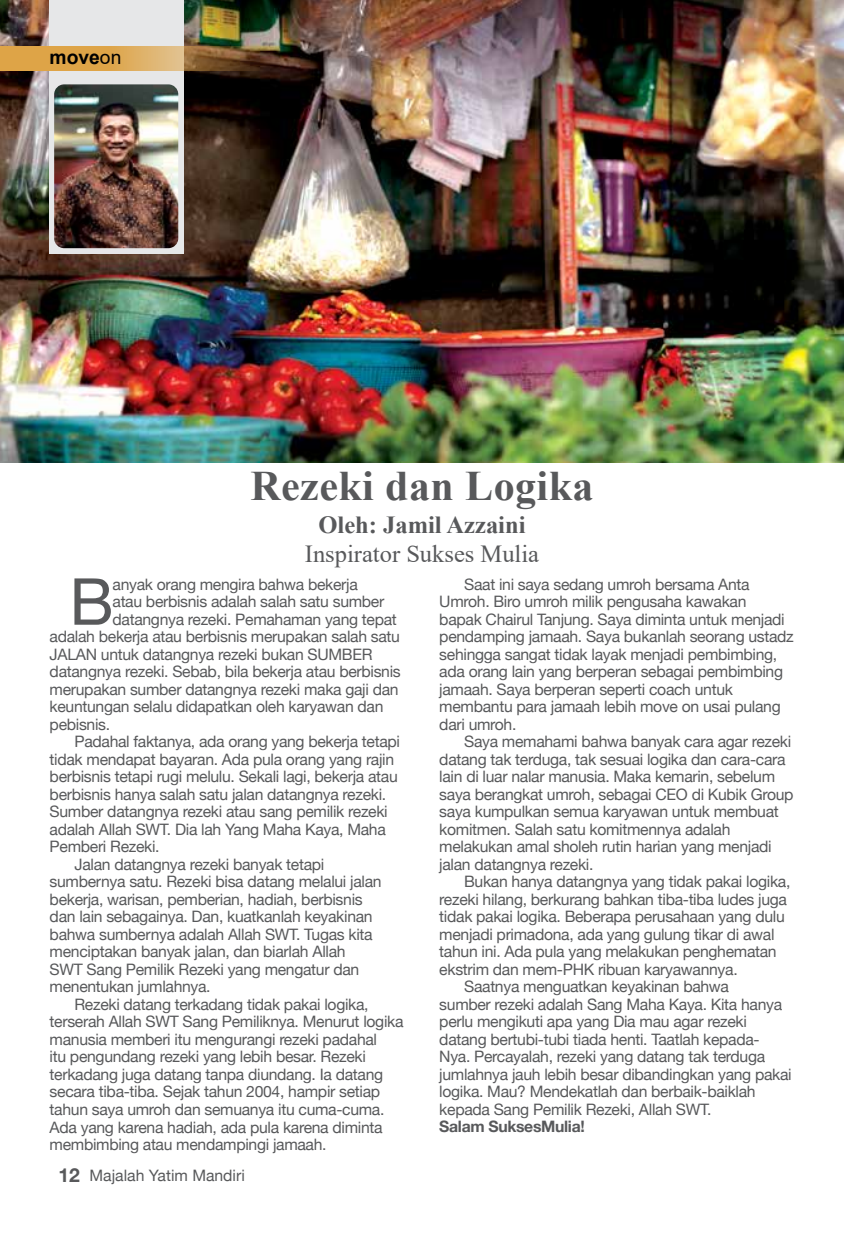
<style>
.page{position:relative;width:844px;height:1241px;background:#fff}
.page>*{position:absolute;margin:0;border:0;box-sizing:border-box;transform-origin:0 0}
.t1{font:64.75px "Helvetica Neue";color:#58595b}
.t2{font:700 42px "Times New Roman";letter-spacing:.01em;color:#58595b}
.t3{font:24.5px "Times New Roman";color:#58595b}
.t4{font:700 24.5px "Times New Roman";color:#58595b}
.t5{font:700 19.25px "Arial";color:#000}
.t6{font:15.75px/17.5px "Helvetica Neue";letter-spacing:-.02em;color:#58595b}
.t7{font:15.75px "Helvetica Neue";color:#58595b}
.t8{font:700 15.75px "Helvetica Neue";letter-spacing:-.02em;color:#58595b}
.s1{font-weight:400}
.s2{font-weight:700;font-size:19.25px}
</style>
<div class="page">
<img style="left:0;top:0;width:843px;height:463px">
<div style="left:49px;top:0;width:134px;height:253px;background:#e6e7e8"></div>
<img style="left:54px;top:84px;width:124px;height:164px">
<svg style="left:0;top:46px;width:265px;height:25px;background:#bf8f4a"></svg>
<p class="t5" style="left:50px;top:43px;width:73px">move<span class="s1">on</span></p>
<h2 class="t2" style="left:250px;top:455px;width:344px">Rezeki dan Logika</h2>
<h3 class="t4" style="left:318px;top:507px;width:208px">Oleh: Jamil Azzaini</h3>
<h3 class="t3" style="left:305px;top:537px;width:236px">Inspirator Sukses Mulia</h3>
<h1 class="t1" style="left:69px;top:563px;width:46px">B</h1>
<p class="t6" style="left:112px;top:575px;width:247px">anyak orang mengira bahwa bekerja</p>
<p class="t6" style="left:112px;top:592px;width:273px">atau berbisnis adalah salah satu sumber</p>
<p class="t6" style="left:112px;top:610px;width:286px">datangnya rezeki. Pemahaman yang tepat</p>
<p class="t6" style="left:50px;top:627px;width:352px">adalah bekerja atau berbisnis merupakan salah satu</p>
<p class="t6" style="left:50px;top:645px;width:324px">JALAN untuk datangnya rezeki bukan SUMBER</p>
<p class="t6" style="left:50px;top:662px;width:352px">datangnya rezeki. Sebab, bila bekerja atau berbisnis</p>
<p class="t6" style="left:50px;top:680px;width:350px">merupakan sumber datangnya rezeki maka gaji dan</p>
<p class="t6" style="left:50px;top:697px;width:335px">keuntungan selalu didapatkan oleh karyawan dan</p>
<p class="t6" style="left:50px;top:715px;width:62px">pebisnis.</p>
<p class="t6" style="left:74px;top:732px;width:327px">Padahal faktanya, ada orang yang bekerja tetapi</p>
<p class="t6" style="left:50px;top:750px;width:346px">tidak mendapat bayaran. Ada pula orang yang rajin</p>
<p class="t6" style="left:50px;top:767px;width:349px">berbisnis tetapi rugi melulu. Sekali lagi, bekerja atau</p>
<p class="t6" style="left:50px;top:785px;width:338px">berbisnis hanya salah satu jalan datangnya rezeki.</p>
<p class="t6" style="left:50px;top:802px;width:339px">Sumber datangnya rezeki atau sang pemilik rezeki</p>
<p class="t6" style="left:50px;top:820px;width:337px">adalah Allah SWT. Dia lah Yang Maha Kaya, Maha</p>
<p class="t6" style="left:50px;top:837px;width:111px">Pemberi Rezeki.</p>
<p class="t6" style="left:74px;top:855px;width:251px">Jalan datangnya rezeki banyak tetapi</p>
<p class="t6" style="left:50px;top:872px;width:333px">sumbernya satu. Rezeki bisa datang melalui jalan</p>
<p class="t6" style="left:50px;top:890px;width:314px">bekerja, warisan, pemberian, hadiah, berbisnis</p>
<p class="t6" style="left:50px;top:907px;width:324px">dan lain sebagainya. Dan, kuatkanlah keyakinan</p>
<p class="t6" style="left:50px;top:925px;width:324px">bahwa sumbernya adalah Allah SWT. Tugas kita</p>
<p class="t6" style="left:50px;top:942px;width:297px">menciptakan banyak jalan, dan biarlah Allah</p>
<p class="t6" style="left:50px;top:960px;width:311px">SWT Sang Pemilik Rezeki yang mengatur dan</p>
<p class="t6" style="left:50px;top:977px;width:162px">menentukan jumlahnya.</p>
<p class="t6" style="left:74px;top:995px;width:295px">Rezeki datang terkadang tidak pakai logika,</p>
<p class="t6" style="left:50px;top:1012px;width:355px">terserah Allah SWT Sang Pemiliknya. Menurut logika</p>
<p class="t6" style="left:50px;top:1030px;width:329px">manusia memberi itu mengurangi rezeki padahal</p>
<p class="t6" style="left:50px;top:1047px;width:318px">itu pengundang rezeki yang lebih besar. Rezeki</p>
<p class="t6" style="left:50px;top:1065px;width:335px">terkadang juga datang tanpa diundang. Ia datang</p>
<p class="t6" style="left:50px;top:1082px;width:332px">secara tiba-tiba. Sejak tahun 2004, hampir setiap</p>
<p class="t6" style="left:50px;top:1100px;width:336px">tahun saya umroh dan semuanya itu cuma-cuma.</p>
<p class="t6" style="left:50px;top:1117px;width:334px">Ada yang karena hadiah, ada pula karena diminta</p>
<p class="t6" style="left:50px;top:1135px;width:278px">membimbing atau mendampingi jamaah.</p>
<p class="t7" style="left:58px;top:1165px;width:188px"><span class="s2">12</span> Majalah Yatim Mandiri</p>
<p class="t6" style="left:439px;top:575px;width:356px;text-indent:25px">Saat ini saya sedang umroh bersama Anta Umroh. Biro umroh milik pengusaha kawakan<br>bapak Chairul Tanjung. Saya diminta untuk menjadi pendamping jamaah. Saya bukanlah seorang ustadz sehingga sangat tidak layak menjadi pembimbing, ada orang lain yang berperan sebagai pembimbing jamaah. Saya berperan seperti coach untuk membantu para jamaah lebih move on usai pulang dari umroh.</p>
<p class="t6" style="left:439px;top:732px;width:355px;text-indent:25px">Saya memahami bahwa banyak cara agar rezeki datang tak terduga, tak sesuai logika dan cara-cara lain di luar nalar manusia. Maka kemarin, sebelum saya berangkat umroh, sebagai CEO di Kubik Group saya kumpulkan semua karyawan untuk membuat komitmen. Salah satu komitmennya adalah melakukan amal sholeh rutin harian yang menjadi jalan datangnya rezeki.</p>
<p class="t6" style="left:464px;top:872px;width:328px">Bukan hanya datangnya yang tidak pakai logika,</p>
<p class="t6" style="left:439px;top:890px;width:349px">rezeki hilang, berkurang bahkan tiba-tiba ludes juga</p>
<p class="t6" style="left:439px;top:907px;width:347px">tidak pakai logika. Beberapa perusahaan yang dulu</p>
<p class="t6" style="left:439px;top:925px;width:336px">menjadi primadona, ada yang gulung tikar di awal</p>
<p class="t6" style="left:439px;top:942px;width:339px">tahun ini. Ada pula yang melakukan penghematan</p>
<p class="t6" style="left:439px;top:960px;width:300px">ekstrim dan mem-PHK ribuan karyawannya.</p>
<p class="t6" style="left:464px;top:977px;width:266px">Saatnya menguatkan keyakinan bahwa</p>
<p class="t6" style="left:439px;top:995px;width:344px">sumber rezeki adalah Sang Maha Kaya. Kita hanya</p>
<p class="t6" style="left:439px;top:1012px;width:309px">perlu mengikuti apa yang Dia mau agar rezeki</p>
<p class="t6" style="left:439px;top:1030px;width:322px">datang bertubi-tubi tiada henti. Taatlah kepada-</p>
<p class="t6" style="left:439px;top:1047px;width:327px">Nya. Percayalah, rezeki yang datang tak terduga</p>
<p class="t6" style="left:439px;top:1065px;width:354px">jumlahnya jauh lebih besar dibandingkan yang pakai</p>
<p class="t6" style="left:439px;top:1082px;width:318px">logika. Mau? Mendekatlah dan berbaik-baiklah</p>
<p class="t6" style="left:439px;top:1100px;width:273px">kepada Sang Pemilik Rezeki, Allah SWT.</p>
<p class="t8" style="left:439px;top:1116px;width:147px">Salam SuksesMulia!</p>
</div>
